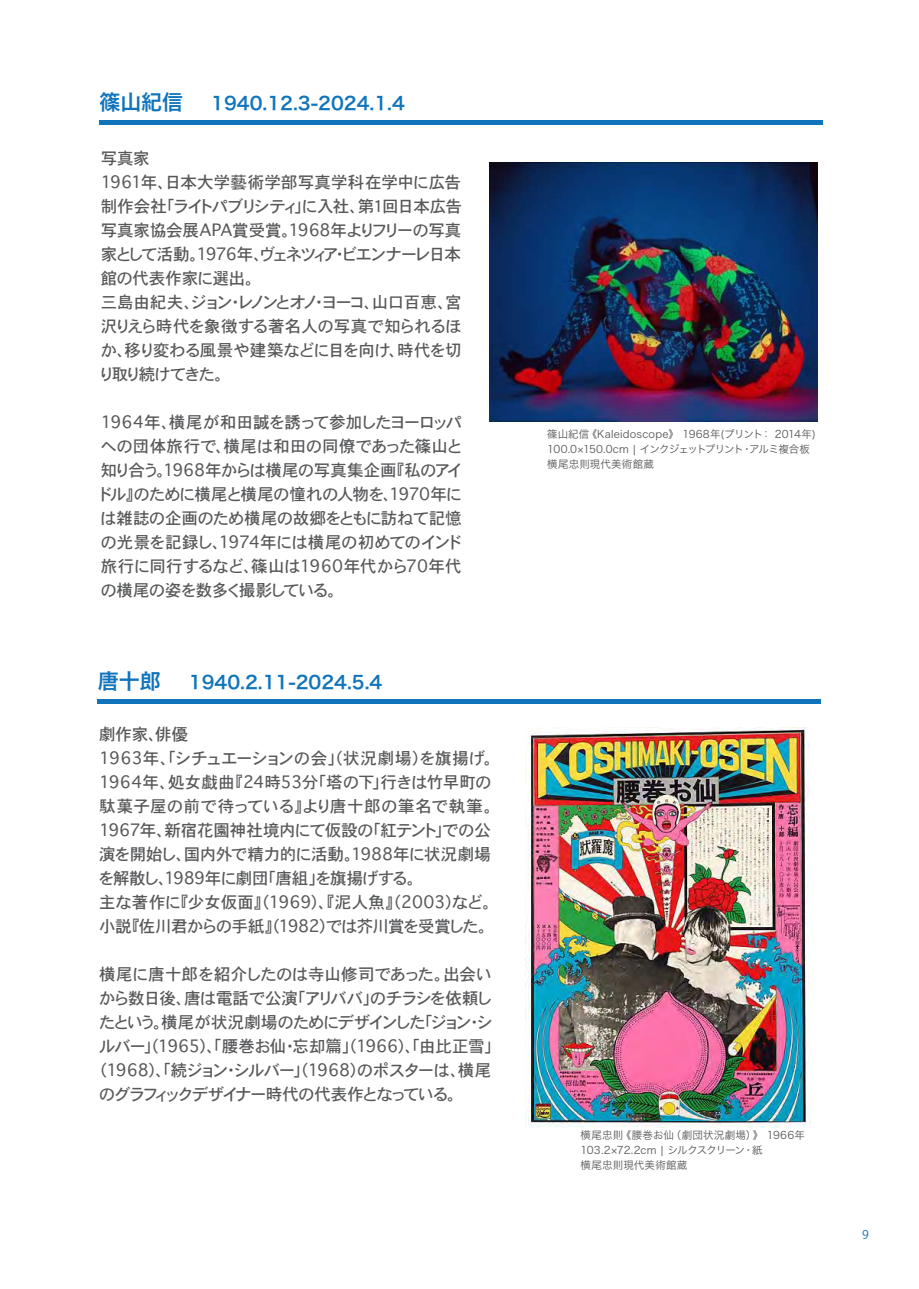
<style>
.page{position:relative;width:919px;height:1289px;background:#fff}
.page>*{position:absolute;margin:0;border:0;box-sizing:border-box;transform-origin:0 0}
.t1{font:18px "Hira Kaku Pro N W6";color:#1074bc}
.t2{font:16.5px/24px "Osaka";color:#57585a}
.t3{font:12px "Koz Go Pro";color:#1074bc}
.t4{font:10.5px/15px "Hira Kaku Pro W3";letter-spacing:.015em;color:#57585a}
.s1{font-size:21px}
</style>
<div class="page">
<hr style="left:99px;top:121px;width:723px;height:4px;background:#1074bc">
<img style="left:489px;top:163px;width:328px;height:258px">
<hr style="left:98px;top:699px;width:723px;height:4px;background:#1074bc">
<img style="left:525px;top:727px;width:285px;height:400px">
<p class="t1" style="left:99px;top:87px;width:307px"><span class="s1">篠山紀信　</span> 1940.12.3-2024.1.4</p>
<p class="t2" style="left:101px;top:146px;width:363px">写真家<br>1961年、日本大学藝術学部写真学科在学中に広告制作会社「ライトパブリシティ」に入社、第１回日本広告写真家協会展APA賞受賞。1968年よりフリーの写真家として活動。1976年、ヴェネツィア・ビエンナーレ日本館の代表作家に選出。<br>三島由紀夫、ジョン・レノンとオノ・ヨーコ、山口百恵、宮沢りえら時代を象徴する著名人の写真で知られるほか、移り変わる風景や建築などに目を向け、時代を切り取り続けてきた。</p>
<p class="t2" style="left:101px;top:410px;width:362px;text-align:justify">1964年、横尾が和田誠を誘って参加したヨーロッパへの団体旅行で、横尾は和田の同僚であった篠山と知り合う。1968年からは横尾の写真集企画『私のアイドル』のために横尾と横尾の憧れの人物を、1970年には雑誌の企画のため横尾の故郷をともに訪ねて記憶の光景を記録し、1974年には横尾の初めてのインド旅行に同行するなど、篠山は1960年代から70年代の横尾の姿を数多く撮影している。</p>
<p class="t1" style="left:98px;top:665px;width:286px"><span class="s1">唐十郎　</span> 1940.2.11-2024.5.4</p>
<p class="t2" style="left:99px;top:721px;width:397px">劇作家、俳優<br>1963年、「シチュエーションの会」（状況劇場）を旗揚げ。<br>1964年、処女戯曲『24時53分「塔の下」行きは竹早町の駄菓子屋の前で待っている』より唐十郎の筆名で執筆。<br>1967年、新宿花園神社境内にて仮設の「紅テント」での公演を開始し、国内外で精力的に活動。1988年に状況劇場を解散し、1989年に劇団「唐組」を旗揚げする。<br>主な著作に『少女仮面』（1969）、『泥人魚』（2003）など。小説『佐川君からの手紙』（1982）では芥川賞を受賞した。</p>
<p class="t2" style="left:99px;top:961px;width:395px;text-align:justify">横尾に唐十郎を紹介したのは寺山修司であった。出会いから数日後、唐は電話で公演「アリババ」のチラシを依頼したという。横尾が状況劇場のためにデザインした「ジョン・シルバー」（1965）、「腰巻お仙・忘却篇」（1966）、「由比正雪」（1968）、「続ジョン・シルバー」（1968）のポスターは、横尾のグラフィックデザイナー時代の代表作となっている。</p>
<p class="t4" style="left:547px;top:425px;width:270px">篠山紀信《Kaleidoscope》 1968年(プリント： 2014年)<br>100.0×150.0cm | インクジェットプリント・アルミ複合板横尾忠則現代美術館蔵</p>
<p class="t4" style="left:580px;top:1126px;width:226px">横尾忠則《腰巻お仙（劇団状況劇場）》 1966年<br>103.2×72.2cm | シルクスクリーン・紙<br>横尾忠則現代美術館蔵</p>
<p class="t3" style="left:862px;top:1226px;width:8px">9</p>
</div>
